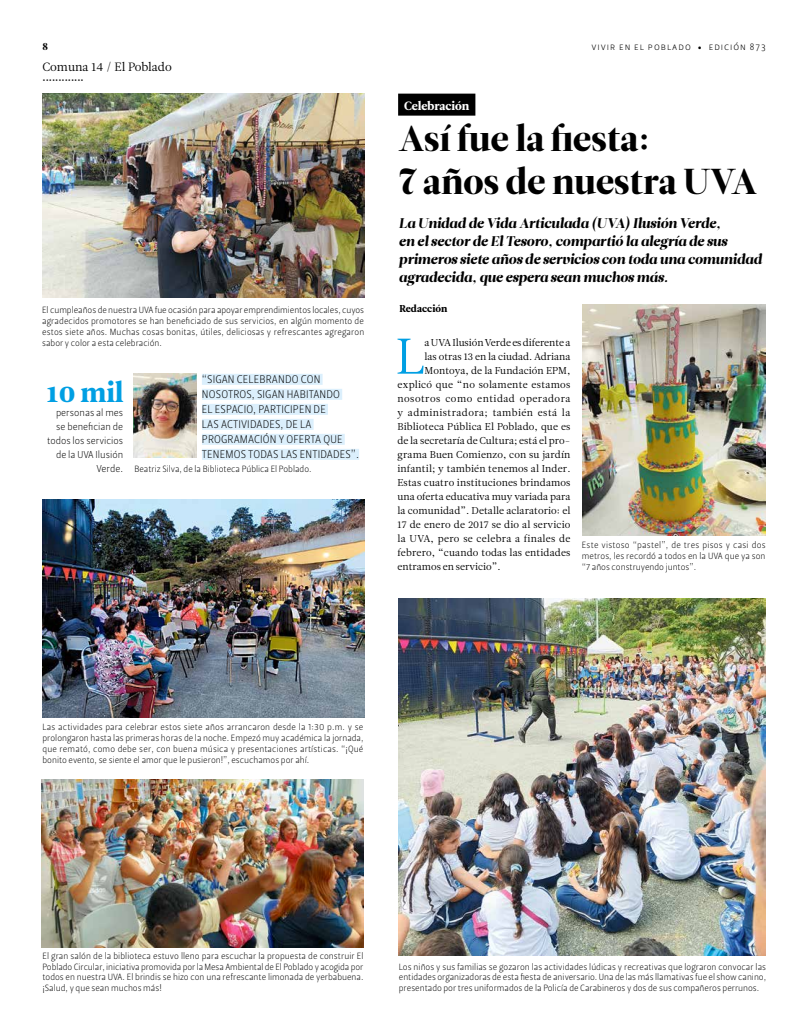
<style>
.page{position:relative;width:794px;height:1035px;background:#fff}
.page>*{position:absolute;margin:0;border:0;box-sizing:border-box;transform-origin:0 0}
.t1{font:50px "Leitura News Roman 1";color:#009fe3}
.t2{font:36px/43.2px "Leitura Display";color:#000}
.t3{font:28px "Leitura News Roman 4";color:#009fe3}
.t4{font:italic 14px/18px "Leitura Display";color:#000}
.t5{font:12px "Leitura News Roman 1";color:#000}
.t6{font:12px "Leitura News Roman 4";color:#fff}
.t7{font:11px/15px "Leitura Sans Grot 1";letter-spacing:.015em;color:#000}
.t8{font:10px "Leitura News Roman 1";letter-spacing:.015em;color:#000}
.t9{font:10px/14px "Leitura Sans Grot 1";color:#000;text-align:right}
.t10{font:10px "Leitura News Roman 1";letter-spacing:.04em;color:#000}
.t11{font:10px "Leitura News Roman 1";letter-spacing:-.005em;color:#000}
.t12{font:10px "Leitura News Roman 1";letter-spacing:.045em;color:#000}
.t13{font:10px "Leitura Sans Grot 1";letter-spacing:.1em;color:#000}
.t14{font:10px "Leitura News Roman 4";letter-spacing:.01em;color:#000}
.t15{font:10px "Leitura Display";color:#000}
.t16{font:9px/10.8px "Leitura Sans Grot 1";color:#000;text-align:justify}
.t17{font:8px "Leitura Display";color:#000}
.s1{font-family:"Minion Pro"}
</style>
<div class="page">
<div style="left:398px;top:94px;width:77px;height:22px;background:#000"></div>
<img style="left:42px;top:94px;width:322px;height:203px">
<img style="left:399px;top:598px;width:367px;height:358px">
<img style="left:582px;top:304px;width:183px;height:231px">
<img style="left:42px;top:780px;width:321px;height:167px">
<img style="left:43px;top:499px;width:321px;height:219px">
<img style="left:134px;top:373px;width:62px;height:85px">
<div style="left:202px;top:374px;width:120px;height:11px;background:#dbeffc"></div>
<div style="left:202px;top:389px;width:140px;height:11px;background:#dbeffc"></div>
<div style="left:202px;top:404px;width:126px;height:11px;background:#dbeffc"></div>
<div style="left:202px;top:419px;width:112px;height:11px;background:#dbeffc"></div>
<div style="left:202px;top:434px;width:143px;height:11px;background:#dbeffc"></div>
<div style="left:202px;top:449px;width:157px;height:11px;background:#dbeffc"></div>
<p class="t15" style="left:43px;top:41px;width:7px">8</p>
<h3 class="t5" style="left:43px;top:60px;width:131px">Comuna 14 / El Poblado</h3>
<p class="t17" style="left:43px;top:75px;width:43px">•••••••••••••</p>
<p class="t16" style="left:42px;top:305px;width:324px">El cumpleaños de nuestra UVA fue ocasión para apoyar emprendimientos locales, cuyos agradecidos promotores se han beneficiado de sus servicios, en algún momento de estos siete años. Muchas cosas bonitas, útiles, deliciosas y refrescantes agregaron sabor y color a esta celebración.</p>
<h3 class="t3" style="left:47px;top:375px;width:78px">10 mil</h3>
<p class="t9" style="left:47px;top:405px;width:78px">personas al mes se benefician de todos los servicios de la UVA Ilusión<br>Verde.</p>
<p class="t7" style="left:202px;top:372px;width:159px">“SIGAN CELEBRANDO CON<br>NOSOTROS, SIGAN HABITANDO<br>EL ESPACIO, PARTICIPEN DE<br>LAS ACTIVIDADES, DE LA<br>PROGRAMACIÓN Y OFERTA QUE<br>TENEMOS TODAS LAS ENTIDADES”.</p>
<p class="t16" style="left:134px;top:464px;width:179px">Beatriz Silva, de la Biblioteca Pública El Poblado.</p>
<p class="t13" style="left:591px;top:41px;width:176px">vivir en el poblado <span class="s1">•</span> edición 873</p>
<h3 class="t6" style="left:404px;top:98px;width:67px">Celebración</h3>
<h2 class="t2" style="left:399px;top:117px;width:359px">Así fue la fiesta:<br>7 años de nuestra UVA</h2>
<h3 class="t4" style="left:399px;top:214px;width:364px">La Unidad de Vida Articulada (UVA) Ilusión Verde,<br>en el sector de El Tesoro, compartió la alegría de sus primeros siete años de servicios con toda una comunidad agradecida, que espera sean muchos más.</h3>
<p class="t14" style="left:399px;top:302px;width:49px">Redacción</p>
<h1 class="t1" style="left:395px;top:327px;width:30px">L</h1>
<p class="t11" style="left:424px;top:336px;width:147px">a UVA Ilusión Verde es diferente a</p>
<p class="t8" style="left:424px;top:350px;width:147px">las otras 13 en la ciudad. Adriana</p>
<p class="t8" style="left:424px;top:364px;width:147px">Montoya, de la Fundación EPM,</p>
<p class="t8" style="left:397px;top:378px;width:174px">explicó que “no solamente estamos</p>
<p class="t12" style="left:397px;top:392px;width:174px">nosotros como entidad operadora</p>
<p class="t10" style="left:397px;top:406px;width:174px">y administradora; también está la</p>
<p class="t8" style="left:397px;top:420px;width:175px">Biblioteca Pública El Poblado, que es</p>
<p class="t8" style="left:397px;top:434px;width:174px">de la secretaría de Cultura; está el pro-</p>
<p class="t8" style="left:397px;top:448px;width:174px">grama Buen Comienzo, con su jardín</p>
<p class="t8" style="left:397px;top:462px;width:174px">infantil; y también tenemos al Inder.</p>
<p class="t8" style="left:397px;top:476px;width:174px">Estas cuatro instituciones brindamos</p>
<p class="t8" style="left:397px;top:490px;width:174px">una oferta educativa muy variada para</p>
<p class="t8" style="left:397px;top:504px;width:174px">la comunidad”. Detalle aclaratorio: el</p>
<p class="t8" style="left:397px;top:518px;width:175px">17 de enero de 2017 se dio al servicio</p>
<p class="t8" style="left:397px;top:532px;width:174px">la UVA, pero se celebra a finales de</p>
<p class="t8" style="left:397px;top:546px;width:174px">febrero, “cuando todas las entidades</p>
<p class="t8" style="left:397px;top:560px;width:105px">entramos en servicio”.</p>
<p class="t16" style="left:582px;top:540px;width:185px">Este vistoso “pastel”, de tres pisos y casi dos metros, les recordó a todos en la UVA que ya son “7 años construyendo juntos”.</p>
<p class="t16" style="left:43px;top:722px;width:322px">Las actividades para celebrar estos siete años arrancaron desde la 1:30 p.m. y se prolongaron hasta las primeras horas de la noche. Empezó muy académica la jornada, que remató, como debe ser, con buena música y presentaciones artísticas. “¡Qué bonito evento, se siente el amor que le pusieron!”, escuchamos por ahí.</p>
<p class="t16" style="left:42px;top:950px;width:322px">El gran salón de la biblioteca estuvo lleno para escuchar la propuesta de construir El Poblado Circular, iniciativa promovida por la Mesa Ambiental de El Poblado y acogida por todos en nuestra UVA. El brindis se hizo con una refrescante limonada de yerbabuena. ¡Salud, y que sean muchos más!</p>
<p class="t16" style="left:399px;top:961px;width:369px">Los niños y sus familias se gozaron las actividades lúdicas y recreativas que lograron convocar las entidades organizadoras de esta fiesta de aniversario. Una de las más llamativas fue el show canino, presentado por tres uniformados de la Policía de Carabineros y dos de sus compañeros perrunos.</p>
</div>
